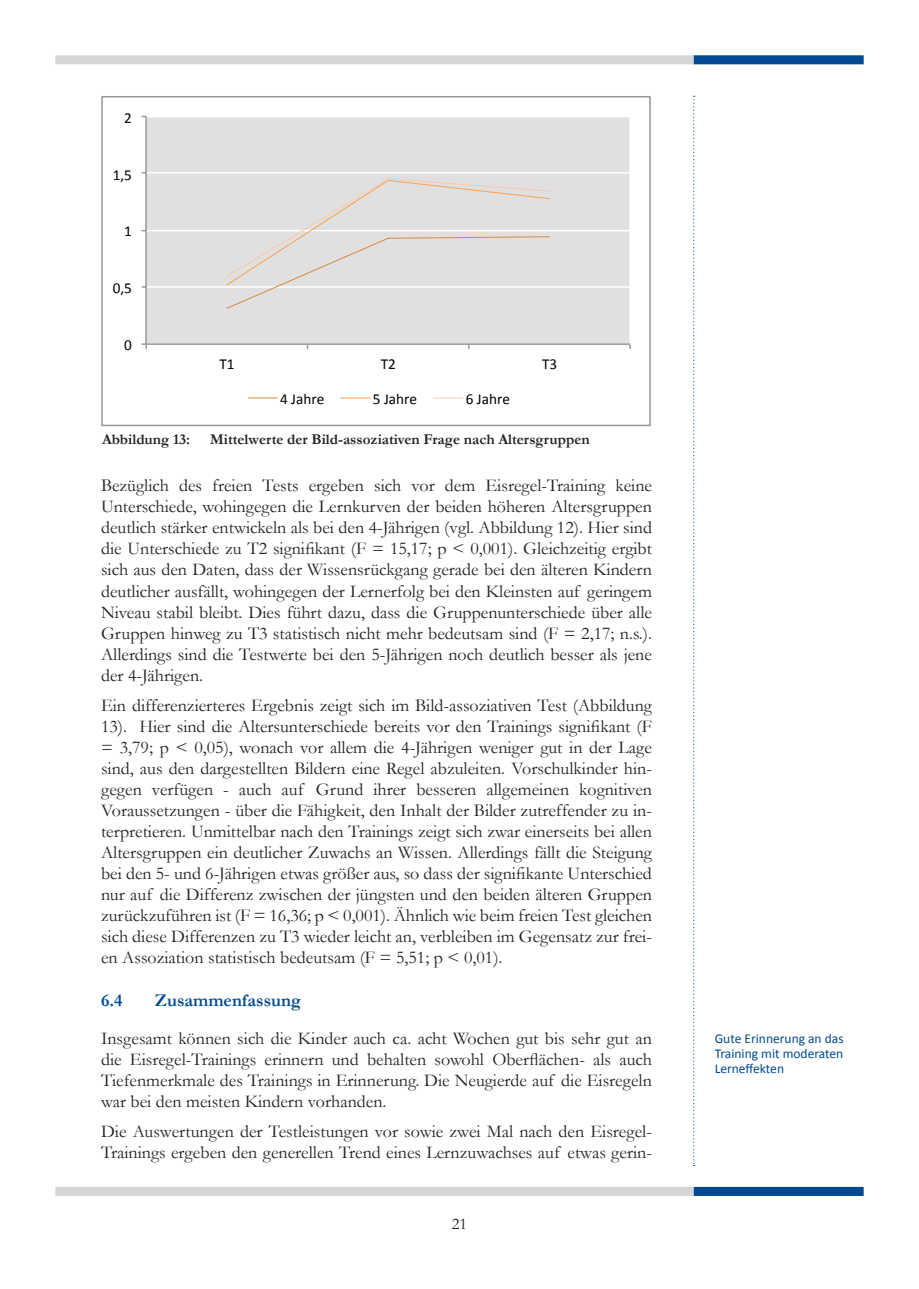
<style>
.page{position:relative;width:919px;height:1289px;background:#fff}
.page>*{position:absolute;margin:0;border:0;box-sizing:border-box;transform-origin:0 0}
.t1{font:18px/21px "Garamond";color:#231f20;text-align:justify}
.t2{font:700 18px "Garamond";color:#014990}
.t3{font:16.5px "Garamond";color:#231f20}
.t4{font:15.15px "Calibri";color:#000}
.t5{font:700 15px "Garamond";color:#231f20}
.t6{font:13.5px/15px "Calibri";color:#014990;text-align:justify}
</style>
<div class="page">
<div style="left:693px;top:1186px;width:170px;height:9px;background:#014990;border:2px solid #014990"></div>
<svg style="left:693px;top:96px;width:1px;height:1068px"></svg>
<div style="left:55px;top:1186px;width:638px;height:9px;background:#d5d6d8;border:2px solid #d5d6d8"></div>
<div style="left:693px;top:55px;width:170px;height:9px;background:#014990;border:2px solid #014990"></div>
<div style="left:55px;top:55px;width:638px;height:9px;background:#d5d6d8;border:2px solid #d5d6d8"></div>
<div style="left:146px;top:116px;width:484px;height:228px;background:#e0e0e0"></div>
<hr style="left:146px;top:286px;width:484px;height:2px;background:#fff">
<hr style="left:146px;top:230px;width:484px;height:1px;background:#fff">
<hr style="left:146px;top:172px;width:484px;height:1px;background:#fff">
<div style="left:145px;top:116px;width:486px;height:229px;border:2px solid #fff"></div>
<hr style="left:145px;top:116px;width:2px;height:228px;background:#979797">
<hr style="left:146px;top:343px;width:484px;height:2px;background:#979797">
<svg style="left:142px;top:343px;width:5px;height:6px"></svg>
<svg style="left:226px;top:178px;width:324px;height:131px"></svg>
<svg style="left:248px;top:398px;width:29px;height:1px"></svg>
<svg style="left:341px;top:398px;width:29px;height:1px"></svg>
<hr style="left:433px;top:398px;width:30px;height:1px;background:#f9c9b0">
<div style="left:101px;top:96px;width:549px;height:330px;border:2px solid #979797"></div>
<p class="t4" style="left:124px;top:108px;width:13px">&amp;"</p>
<p class="t4" style="left:113px;top:165px;width:24px">%#$"</p>
<p class="t4" style="left:124px;top:222px;width:13px">%"</p>
<p class="t4" style="left:113px;top:279px;width:24px">!#$"</p>
<p class="t4" style="left:124px;top:335px;width:13px">!"</p>
<p class="t4" style="left:219px;top:354px;width:20px">'%"</p>
<p class="t4" style="left:381px;top:354px;width:20px">'&amp;"</p>
<p class="t4" style="left:542px;top:354px;width:20px">'("</p>
<p class="t4" style="left:280px;top:389px;width:49px">)"*+,-."</p>
<p class="t4" style="left:373px;top:389px;width:49px">$"*+,-."</p>
<p class="t4" style="left:465px;top:389px;width:49px">/"*+,-."</p>
<p class="t5" style="left:102px;top:430px;width:89px">Abbildung 13:</p>
<p class="t5" style="left:210px;top:430px;width:381px">Mittelwerte der Bild-assoziativen Frage nach Altersgruppen</p>
<p class="t1" style="left:101px;top:475px;width:552px">Bezüglich des freien Tests ergeben sich vor dem Eisregel-Training keine Unterschiede, wohingegen die Lernkurven der beiden höheren Altersgruppen deutlich stärker entwickeln als bei den 4-Jährigen (vgl. Abbildung 12). Hier sind die Unterschiede zu T2 signifikant (F = 15,17; p &lt; 0,001). Gleichzeitig ergibt sich aus den Daten, dass der Wissensrückgang gerade bei den älteren Kindern deutlicher ausfällt, wohingegen der Lernerfolg bei den Kleinsten auf geringem Niveau stabil bleibt. Dies führt dazu, dass die Gruppenunterschiede über alle Gruppen hinweg zu T3 statistisch nicht mehr bedeutsam sind (F = 2,17; n.s.).<br>Allerdings sind die Testwerte bei den 5-Jährigen noch deutlich besser als jene der 4-Jährigen.</p>
<p class="t1" style="left:101px;top:694px;width:552px">Ein differenzierteres Ergebnis zeigt sich im Bild-assoziativen Test (Abbildung 13). Hier sind die Altersunterschiede bereits vor den Trainings signifikant (F = 3,79; p &lt; 0,05), wonach vor allem die 4-Jährigen weniger gut in der Lage sind, aus den dargestellten Bildern eine Regel abzuleiten. Vorschulkinder hin&shy;gegen verfügen - auch auf Grund ihrer besseren allgemeinen kognitiven Voraussetzungen - über die Fähigkeit, den Inhalt der Bilder zutreffender zu in&shy;terpretieren. Unmittelbar nach den Trainings zeigt sich zwar einerseits bei allen Altersgruppen ein deutlicher Zuwachs an Wissen. Allerdings fällt die Steigung bei den 5- und 6-Jährigen etwas größer aus, so dass der signifikante Unterschied nur auf die Differenz zwischen der jüngsten und den beiden älteren Gruppen zurückzuführen ist (F = 16,36; p &lt; 0,001). Ähnlich wie beim freien Test gleichen sich diese Differenzen zu T3 wieder leicht an, verbleiben im Gegensatz zur frei&shy;en Assoziation statistisch bedeutsam (F = 5,51; p &lt; 0,01).</p>
<p class="t2" style="left:101px;top:989px;width:23px">6.4</p>
<p class="t2" style="left:155px;top:989px;width:147px">Zusammenfassung</p>
<p class="t1" style="left:101px;top:1027px;width:552px">Insgesamt können sich die Kinder auch ca. acht Wochen gut bis sehr gut an die Eisregel-Trainings erinnern und behalten sowohl Oberflächen- als auch Tiefenmerkmale des Trainings in Erinnerung. Die Neugierde auf die Eisregeln war bei den meisten Kindern vorhanden.</p>
<p class="t1" style="left:101px;top:1120px;width:552px">Die Auswertungen der Testleistungen vor sowie zwei Mal nach den Eisregel-<br>Trainings ergeben den generellen Trend eines Lernzuwachses auf etwas gerin-</p>
<p class="t3" style="left:451px;top:1214px;width:17px">21</p>
<p class="t6" style="left:714px;top:1030px;width:130px">Gute Erinnerung an das Training mit moderaten Lerneffekten</p>
</div>
